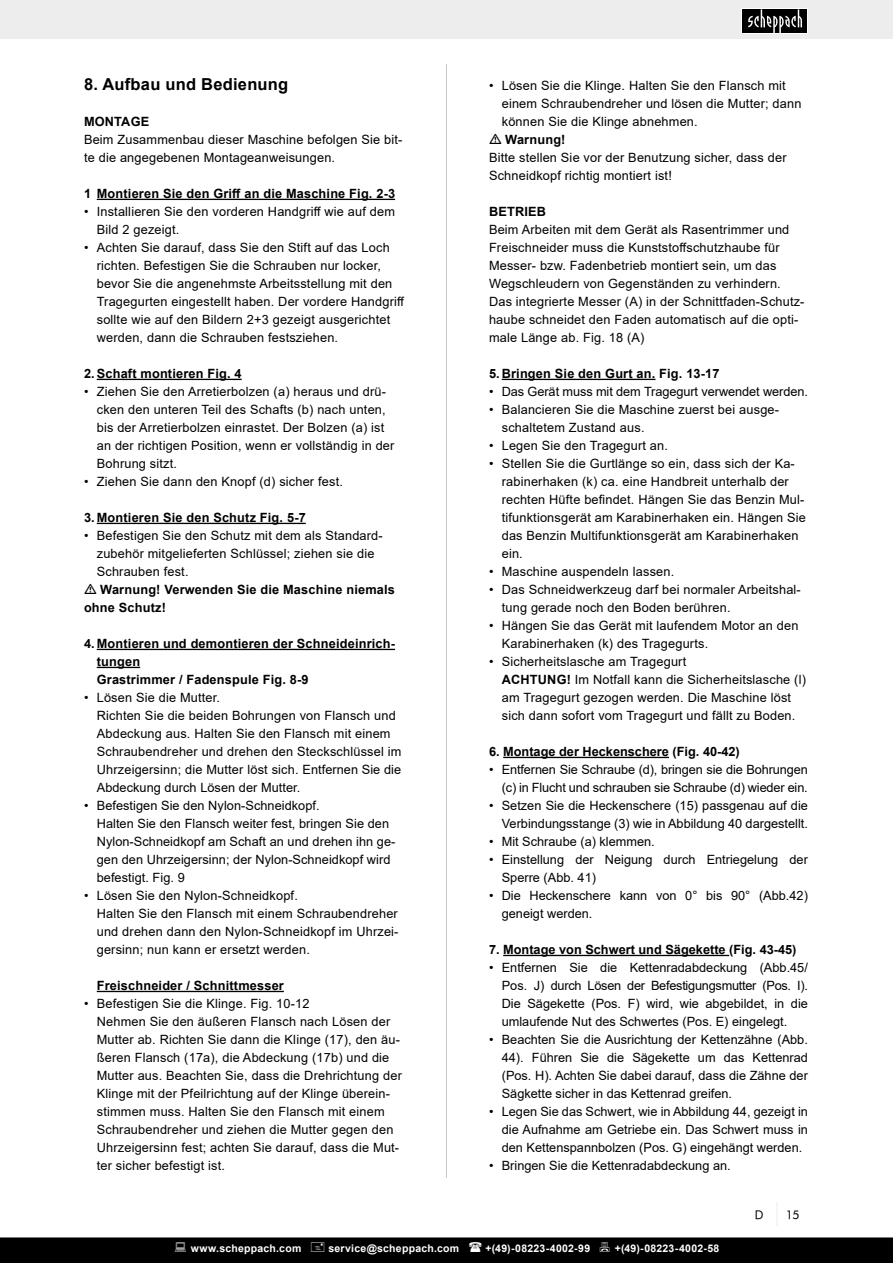
<style>
.page{position:relative;width:893px;height:1263px;background:#fff}
.page>*{position:absolute;margin:0;border:0;box-sizing:border-box;transform-origin:0 0}
.t1{font:700 16.5px "Arial";letter-spacing:.015em;color:#000}
.t2{font:12.75px/18px "Arial";letter-spacing:.015em;color:#000}
.t3{font:700 12.75px/18px "Arial";letter-spacing:.015em;color:#000}
.t4{font:12.75px/18px "Arial";letter-spacing:-.01em;color:#000;text-align:right}
.t5{font:12.75px "Arial";letter-spacing:-.005em;color:#000}
.t6{font:12px "Futura Book BT";color:#000}
.t7{font:700 10.5px "Arial";letter-spacing:.025em;color:#fff}
.s1{font-weight:700}
</style>
<div class="page">
<hr style="left:446px;top:64px;width:1px;height:1114px;background:#c7c7c7">
<div style="left:0;top:0;width:893px;height:39px;background:#ededed"></div>
<svg style="left:776px;top:1203px;width:1px;height:23px"></svg>
<div style="left:741px;top:9px;width:67px;height:25px;background:#fff"></div>
<div style="left:742px;top:9px;width:65px;height:24px;background:#000"></div>
<svg style="left:748px;top:9px;width:54px;height:24px"></svg>
<hr style="left:97px;top:199px;width:298px;height:1px;background:#000">
<hr style="left:97px;top:379px;width:145px;height:1px;background:#000">
<hr style="left:97px;top:523px;width:209px;height:1px;background:#000">
<hr style="left:97px;top:649px;width:298px;height:1px;background:#000">
<hr style="left:97px;top:667px;width:43px;height:1px;background:#000">
<hr style="left:97px;top:991px;width:187px;height:1px;background:#000">
<hr style="left:502px;top:379px;width:153px;height:1px;background:#000">
<hr style="left:503px;top:757px;width:166px;height:1px;background:#000">
<hr style="left:503px;top:955px;width:226px;height:1px;background:#000">
<div style="left:0;top:1237px;width:893px;height:26px;background:#000"></div>
<p class="t1" style="left:84px;top:73px;width:206px">8. Aufbau und Bedienung</p>
<p class="t3" style="left:84px;top:113px;width:67px">MONTAGE</p>
<p class="t2" style="left:84px;top:130px;width:320px">Beim Zusammenbau dieser Maschine befolgen Sie bit&shy;te die angegebenen Montageanweisungen.</p>
<p class="t3" style="left:84px;top:185px;width:313px">1 Montieren Sie den Griff an die Maschine Fig. 2-3</p>
<p class="t2" style="left:97px;top:202px;width:300px;text-indent:-13px">• Installieren Sie den vorderen Handgriff wie auf dem<br>Bild 2 gezeigt.</p>
<p class="t2" style="left:97px;top:238px;width:309px;text-indent:-13px">• Achten Sie darauf, dass Sie den Stift auf das Loch richten. Befestigen Sie die Schrauben nur locker, bevor Sie die angenehmste Arbeitsstellung mit den Tragegurten eingestellt haben. Der vordere Handgriff sollte wie auf den Bildern 2+3 gezeigt ausgerichtet werden, dann die Schrauben festsziehen.</p>
<p class="t3" style="left:84px;top:365px;width:159px">2.Schaft montieren Fig. 4</p>
<p class="t2" style="left:97px;top:382px;width:299px;text-indent:-13px">• Ziehen Sie den Arretierbolzen (a) heraus und drü&shy;cken den unteren Teil des Schafts (b) nach unten, bis der Arretierbolzen einrastet. Der Bolzen (a) ist an der richtigen Position, wenn er vollständig in der Bohrung sitzt.</p>
<p class="t2" style="left:84px;top:472px;width:260px">• Ziehen Sie dann den Knopf (d) sicher fest.</p>
<p class="t3" style="left:84px;top:509px;width:223px">3. Montieren Sie den Schutz Fig. 5-7</p>
<p class="t2" style="left:97px;top:526px;width:287px;text-indent:-13px">• Befestigen Sie den Schutz mit dem als Standard&shy;zubehör mitgelieferten Schlüssel; ziehen sie die<br>Schrauben fest.</p>
<p class="t3" style="left:84px;top:581px;width:312px;text-indent:16px">Warnung! Verwenden Sie die Maschine niemals ohne Schutz!</p>
<p class="t3" style="left:97px;top:635px;width:300px;text-indent:-13px">4. Montieren und demontieren der Schneideinrich&shy;tungen</p>
<p class="t3" style="left:97px;top:671px;width:213px">Grastrimmer / Fadenspule Fig. 8-9</p>
<p class="t2" style="left:84px;top:688px;width:138px">• Lösen Sie die Mutter.</p>
<p class="t2" style="left:97px;top:706px;width:306px">Richten Sie die beiden Bohrungen von Flansch und Abdeckung aus. Halten Sie den Flansch mit einem Schraubendreher und drehen den Steckschlüssel im Uhrzeigersinn; die Mutter löst sich. Entfernen Sie die Abdeckung durch Lösen der Mutter.</p>
<p class="t2" style="left:84px;top:796px;width:237px">• Befestigen Sie den Nylon-Schneidkopf.</p>
<p class="t2" style="left:97px;top:814px;width:300px">Halten Sie den Flansch weiter fest, bringen Sie den Nylon-Schneidkopf am Schaft an und drehen ihn ge&shy;gen den Uhrzeigersinn; der Nylon-Schneidkopf wird befestigt. Fig. 9</p>
<p class="t2" style="left:84px;top:886px;width:215px">• Lösen Sie den Nylon-Schneidkopf.</p>
<p class="t2" style="left:97px;top:904px;width:303px;text-align:justify">Halten Sie den Flansch mit einem Schraubendreher und drehen dann den Nylon-Schneidkopf im Uhrzei&shy;gersinn; nun kann er ersetzt werden.</p>
<p class="t3" style="left:97px;top:977px;width:189px">Freischneider / Schnittmesser</p>
<p class="t2" style="left:84px;top:994px;width:227px">• Befestigen Sie die Klinge. Fig. 10-12</p>
<p class="t2" style="left:97px;top:1012px;width:307px">Nehmen Sie den äußeren Flansch nach Lösen der Mutter ab. Richten Sie dann die Klinge (17), den äu&shy;ßeren Flansch (17a), die Abdeckung (17b) und die Mutter aus. Beachten Sie, dass die Drehrichtung der Klinge mit der Pfeilrichtung auf der Klinge überein&shy;stimmen muss. Halten Sie den Flansch mit einem Schraubendreher und ziehen die Mutter gegen den Uhrzeigersinn fest; achten Sie darauf, dass die Mut&shy;ter sicher befestigt ist.</p>
<p class="t2" style="left:502px;top:76px;width:301px;text-indent:-13px">• Lösen Sie die Klinge. Halten Sie den Flansch mit einem Schraubendreher und lösen die Mutter; dann können Sie die Klinge abnehmen.</p>
<p class="t3" style="left:505px;top:131px;width:62px">Warnung!</p>
<p class="t2" style="left:489px;top:148px;width:299px">Bitte stellen Sie vor der Benutzung sicher, dass der<br>Schneidkopf richtig montiert ist!</p>
<p class="t3" style="left:489px;top:203px;width:59px">BETRIEB</p>
<p class="t2" style="left:489px;top:220px;width:302px">Beim Arbeiten mit dem Gerät als Rasentrimmer und Freischneider muss die Kunststoffschutzhaube für Messer- bzw. Fadenbetrieb montiert sein, um das Wegschleudern von Gegenständen zu verhindern.</p>
<p class="t2" style="left:489px;top:292px;width:317px">Das integrierte Messer (A) in der Schnittfaden-Schutz&shy;haube schneidet den Faden automatisch auf die opti&shy;male Länge ab. Fig. 18 (A)</p>
<p class="t3" style="left:489px;top:365px;width:232px">5. Bringen Sie den Gurt an. Fig. 13-17</p>
<p class="t5" style="left:489px;top:383px;width:320px">• Das Gerät muss mit dem Tragegurt verwendet werden.</p>
<p class="t2" style="left:502px;top:400px;width:279px;text-indent:-13px">• Balancieren Sie die Maschine zuerst bei ausge&shy;schaltetem Zustand aus.</p>
<p class="t2" style="left:489px;top:436px;width:180px">• Legen Sie den Tragegurt an.</p>
<p class="t2" style="left:502px;top:454px;width:306px;text-indent:-13px">• Stellen Sie die Gurtlänge so ein, dass sich der Ka&shy;rabinerhaken (k) ca. eine Handbreit unterhalb der rechten Hüfte befindet. Hängen Sie das Benzin Mul&shy;tifunktionsgerät am Karabinerhaken ein. Hängen Sie das Benzin Multifunktionsgerät am Karabinerhaken ein.</p>
<p class="t2" style="left:489px;top:562px;width:187px">• Maschine auspendeln lassen.</p>
<p class="t2" style="left:502px;top:580px;width:301px;text-indent:-13px">• Das Schneidwerkzeug darf bei normaler Arbeitshal&shy;tung gerade noch den Boden berühren.</p>
<p class="t2" style="left:502px;top:616px;width:298px;text-indent:-13px">• Hängen Sie das Gerät mit laufendem Motor an den<br>Karabinerhaken (k) des Tragegurts.</p>
<p class="t2" style="left:489px;top:652px;width:199px">• Sicherheitslasche am Tragegurt</p>
<p class="t2" style="left:502px;top:670px;width:306px"><span class="s1">ACHTUNG!</span> Im Notfall kann die Sicherheitslasche (l) am Tragegurt gezogen werden. Die Maschine löst sich dann sofort vom Tragegurt und fällt zu Boden.</p>
<p class="t3" style="left:489px;top:743px;width:252px">6. Montage der Heckenschere (Fig. 40-42)</p>
<p class="t4" style="left:489px;top:760px;width:320px">• Entfernen Sie Schraube (d), bringen sie die Bohrungen (c) in Flucht und schrauben sie Schraube (d) wieder ein.</p>
<p class="t2" style="left:489px;top:796px;width:320px;text-align:right">• Setzen Sie die Heckenschere (15) passgenau auf die<br>Verbindungsstange (3) wie in Abbildung 40 dargestellt.</p>
<p class="t2" style="left:489px;top:832px;width:167px">• Mit Schraube (a) klemmen.</p>
<p class="t2" style="left:502px;top:850px;width:308px;text-indent:-13px">• Einstellung der Neigung durch Entriegelung der<br>Sperre (Abb. 41)</p>
<p class="t2" style="left:502px;top:886px;width:308px;text-indent:-13px">• Die Heckenschere kann von 0° bis 90° (Abb.42) geneigt werden.</p>
<p class="t3" style="left:489px;top:941px;width:309px">7. Montage von Schwert und Sägekette (Fig. 43-45)</p>
<p class="t2" style="left:502px;top:958px;width:308px;text-align:justify;text-indent:-13px">• Entfernen Sie die Kettenradabdeckung (Abb.45/ Pos. J) durch Lösen der Befestigungsmutter (Pos. I).<br>Die Sägekette (Pos. F) wird, wie abgebildet, in die umlaufende Nut des Schwertes (Pos. E) eingelegt.</p>
<p class="t2" style="left:502px;top:1030px;width:308px;text-align:justify;text-indent:-13px">• Beachten Sie die Ausrichtung der Kettenzähne (Abb.<br>44). Führen Sie die Sägekette um das Kettenrad (Pos. H). Achten Sie dabei darauf, dass die Zähne der Sägkette sicher in das Kettenrad greifen.</p>
<p class="t2" style="left:502px;top:1102px;width:308px;text-align:justify;text-indent:-13px">• Legen Sie das Schwert, wie in Abbildung 44, gezeigt in die Aufnahme am Getriebe ein. Das Schwert muss in den Kettenspannbolzen (Pos. G) eingehängt werden.</p>
<p class="t2" style="left:489px;top:1156px;width:243px">• Bringen Sie die Kettenradabdeckung an.</p>
<p class="t6" style="left:755px;top:1208px;width:10px">D</p>
<p class="t6" style="left:786px;top:1208px;width:15px">15</p>
<p class="t7" style="left:191px;top:1241px;width:112px">www.scheppach.com</p>
<p class="t7" style="left:328px;top:1241px;width:132px">service@scheppach.com</p>
<p class="t7" style="left:486px;top:1241px;width:106px">+(49)-08223-4002-99</p>
<p class="t7" style="left:615px;top:1241px;width:106px">+(49)-08223-4002-58</p>
</div>
